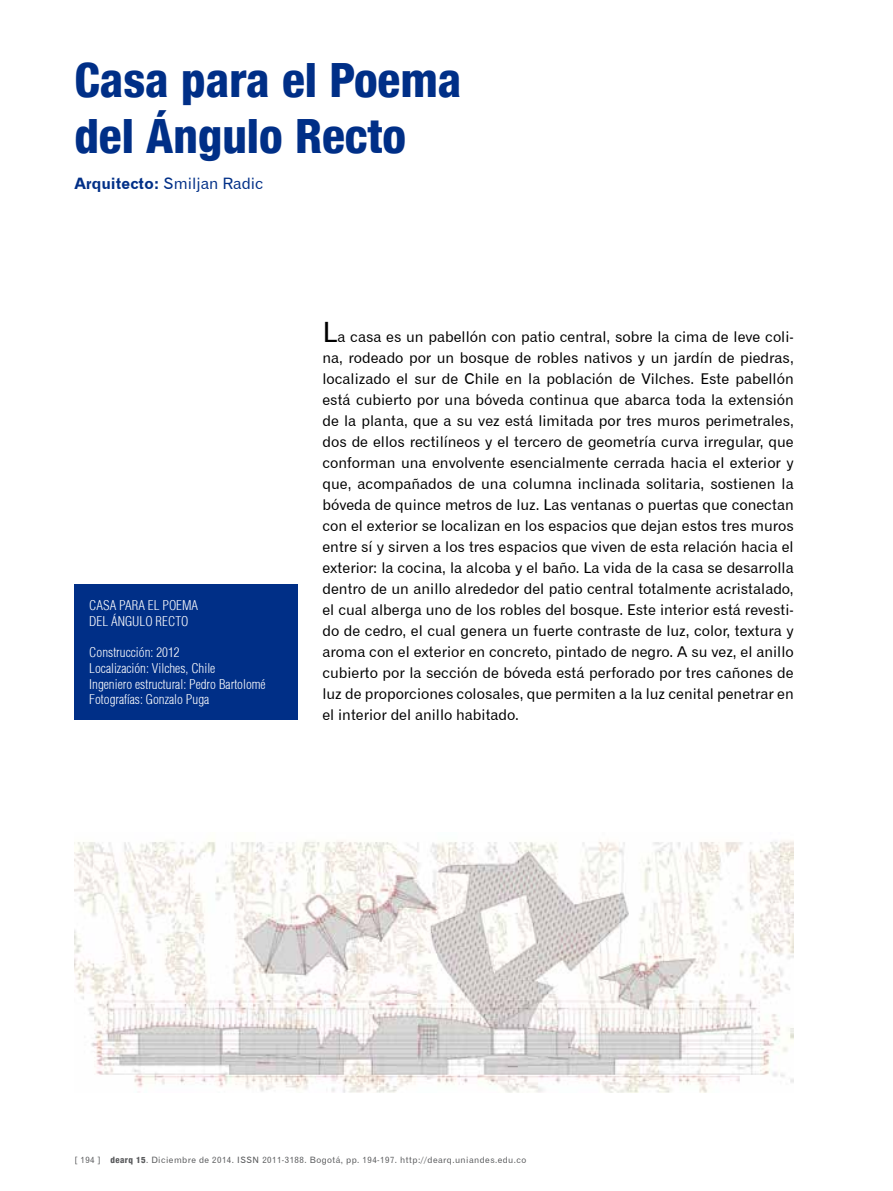
<style>
.page{position:relative;width:893px;height:1191px;background:#fff}
.page>*{position:absolute;margin:0;border:0;box-sizing:border-box;transform-origin:0 0}
.t1{font:800 condensed 47.25px/56px "Helvetica 87";color:#002f87}
.t2{font:15.75px "Gothic 720 BT Roman B";color:#002f87}
.t3{font:14.88px/21px "Gothic 720 BT Roman B";color:#000;text-align:justify}
.t4{font:300 condensed 13.12px/15.8px "Helvetica";color:#fff}
.t5{font:8.75px "Gothic 720 BT Roman B";letter-spacing:.05em;color:#58595b}
.s1{font-family:"Gothic 720 BT Bold B"}
.s2{font-size:28px}
.s3{font-family:"Helvetica 87";font-weight:800;font-stretch:condensed}
</style>
<div class="page">
<img style="left:74px;top:841px;width:720px;height:251px">
<div style="left:74px;top:584px;width:224px;height:136px;background:#002f87"></div>
<h1 class="t1" style="left:74px;top:51px;width:389px">Casa para el Poema del Ángulo Recto</h1>
<p class="t2" style="left:74px;top:173px;width:190px"><span class="s1">Arquitecto:</span> Smiljan Radic</p>
<p class="t4" style="left:89px;top:597px;width:110px">CASA PARA EL POEMA<br>DEL ÁNGULO RECTO</p>
<p class="t4" style="left:89px;top:644px;width:178px">Construcción: 2012<br>Localización: Vilches, Chile<br>Ingeniero estructural: Pedro Bartolomé<br>Fotografías: Gonzalo Puga</p>
<p class="t3" style="left:322px;top:326px;width:473px"><span class="s2">L</span>a casa es un pabellón con patio central, sobre la cima de leve coli&shy;na, rodeado por un bosque de robles nativos y un jardín de piedras, localizado el sur de Chile en la población de Vilches. Este pabellón está cubierto por una bóveda continua que abarca toda la extensión de la planta, que a su vez está limitada por tres muros perimetrales, dos de ellos rectilíneos y el tercero de geometría curva irregular, que conforman una envolvente esencialmente cerrada hacia el exterior y que, acompañados de una columna inclinada solitaria, sostienen la bóveda de quince metros de luz. Las ventanas o puertas que conectan con el exterior se localizan en los espacios que dejan estos tres muros entre sí y sirven a los tres espacios que viven de esta relación hacia el exterior: la cocina, la alcoba y el baño. La vida de la casa se desarrolla dentro de un anillo alrededor del patio central totalmente acristalado, el cual alberga uno de los robles del bosque. Este interior está revesti&shy;do de cedro, el cual genera un fuerte contraste de luz, color, textura y aroma con el exterior en concreto, pintado de negro. A su vez, el anillo cubierto por la sección de bóveda está perforado por tres cañones de luz de proporciones colosales, que permiten a la luz cenital penetrar en el interior del anillo habitado.</p>
<p class="t5" style="left:74px;top:1154px;width:453px">[ 194 ] <span class="s3">dearq 15</span>. Diciembre de 2014. ISSN 2011-3188. Bogotá, pp. 194-197. http://dearq.uniandes.edu.co</p>
</div>
